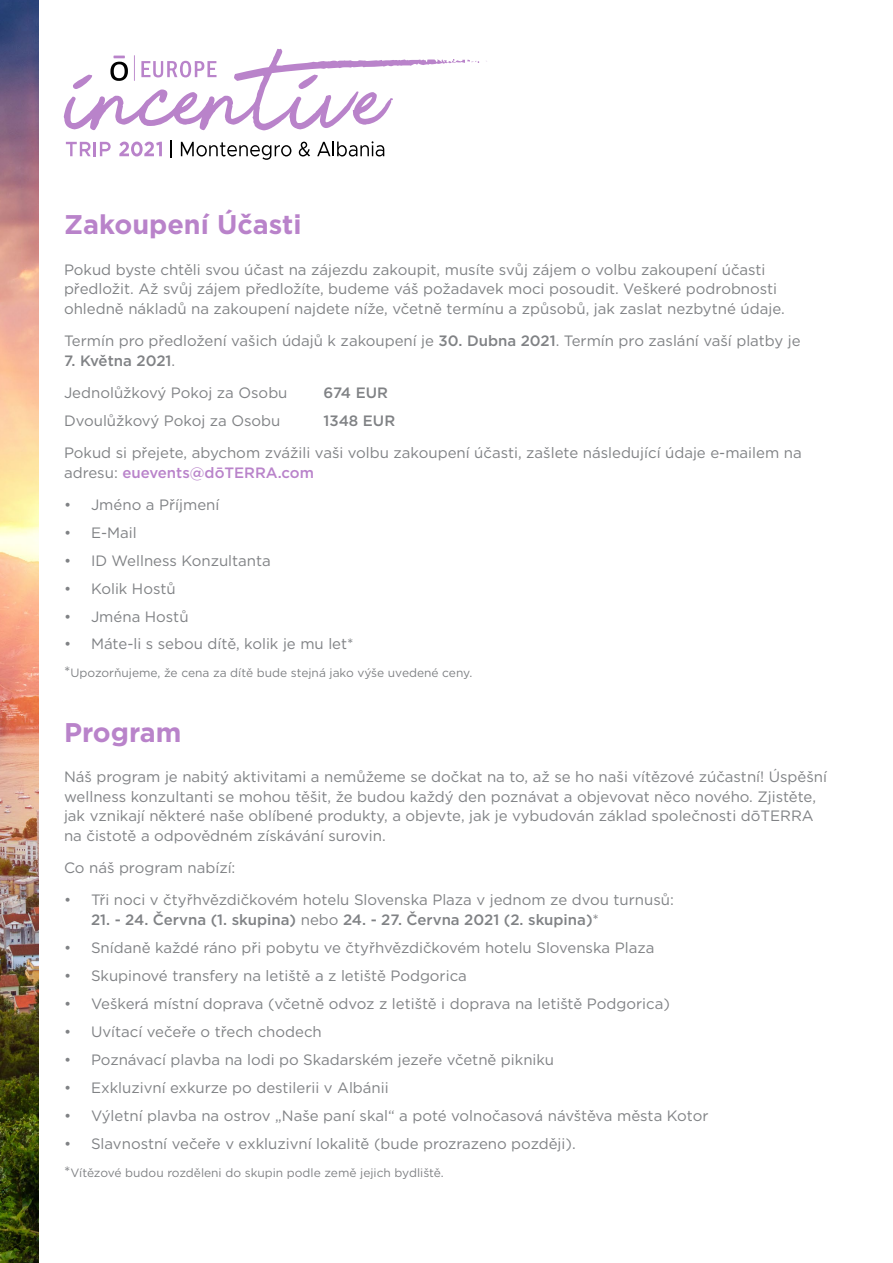
<style>
.page{position:relative;width:893px;height:1263px;background:#fff}
.page>*{position:absolute;margin:0;border:0;box-sizing:border-box;transform-origin:0 0}
.t1{font:700 27px "Gotham";color:#b983ca}
.t2{font:15px/19.5px "Gotham";color:#808285}
.t3{font:500 15px "Gotham";color:#808285}
.t4{font:12px "Gotham";color:#808285}
.s1{font-weight:500}
.s2{font-weight:500;color:#b983ca}
.s3{font-size:15px}
.s4{font-weight:400}
</style>
<div class="page">
<img style="left:0;top:0;width:38px;height:1263px">
<svg style="left:64px;top:49px;width:423px;height:81px"></svg>
<svg style="left:66px;top:142px;width:45px;height:14px"></svg>
<svg style="left:170px;top:141px;width:1px;height:17px"></svg>
<svg style="left:181px;top:142px;width:110px;height:18px"></svg>
<svg style="left:299px;top:142px;width:11px;height:14px"></svg>
<svg style="left:317px;top:141px;width:67px;height:15px"></svg>
<svg style="left:119px;top:142px;width:43px;height:14px"></svg>
<h1 class="t1" style="left:64px;top:207px;width:239px">Zakoupení Účasti</h1>
<p class="t2" style="left:64px;top:260px;width:722px">Pokud byste chtěli svou účast na zájezdu zakoupit, musíte svůj zájem o volbu zakoupení účasti předložit. Až svůj zájem předložíte, budeme váš požadavek moci posoudit. Veškeré podrobnosti ohledně nákladů na zakoupení najdete níže, včetně termínu a způsobů, jak zaslat nezbytné údaje.</p>
<p class="t2" style="left:64px;top:331px;width:738px">Termín pro předložení vašich údajů k zakoupení je <span class="s1">30. Dubna 2021</span>. Termín pro zaslání vaší platby je</p>
<p class="t2" style="left:64px;top:344px;width:225px;line-height:32.2px"><span class="s1">7. Května 2021</span>.<br>Jednolůžkový Pokoj za Osobu</p>
<p class="t3" style="left:324px;top:383px;width:66px">674 EUR</p>
<p class="t2" style="left:64px;top:411px;width:218px">Dvoulůžkový Pokoj za Osobu</p>
<p class="t3" style="left:324px;top:411px;width:73px">1348 EUR</p>
<p class="t2" style="left:64px;top:443px;width:739px">Pokud si přejete, abychom zvážili vaši volbu zakoupení účasti, zašlete následující údaje e-mailem na adresu: <span class="s2">euevents@dōTERRA.com</span></p>
<p class="t2" style="left:64px;top:495px;width:157px">• Jméno a Příjmení</p>
<p class="t2" style="left:64px;top:523px;width:74px">• E-Mail</p>
<p class="t2" style="left:64px;top:551px;width:208px">• ID Wellness Konzultanta</p>
<p class="t2" style="left:64px;top:579px;width:113px">• Kolik Hostů</p>
<p class="t2" style="left:64px;top:607px;width:126px">• Jména Hostů</p>
<p class="t2" style="left:64px;top:633px;width:291px">• Máte-li s sebou dítě, kolik je mu let*</p>
<p class="t4" style="left:64px;top:665px;width:410px"><span class="s3">*</span>Upozorňujeme, že cena za dítě bude stejná jako výše uvedené ceny.</p>
<h1 class="t1" style="left:64px;top:714px;width:119px">Program</h1>
<p class="t2" style="left:64px;top:767px;width:765px">Náš program je nabitý aktivitami a nemůžeme se dočkat na to, až se ho naši vítězové zúčastní! Úspěšní wellness konzultanti se mohou těšit, že budou každý den poznávat a objevovat něco nového. Zjistěte, jak vznikají některé naše oblíbené produkty, a objevte, jak je vybudován základ společnosti dōTERRA na čistotě a odpovědném získávání surovin.</p>
<p class="t2" style="left:64px;top:858px;width:173px">Co náš program nabízí:</p>
<p class="t2" style="left:64px;top:890px;width:611px">• Tři noci v čtyřhvězdičkovém hotelu Slovenska Plaza v jednom ze dvou turnusů:</p>
<p class="t3" style="left:91px;top:910px;width:510px">21. - 24. Června (1. skupina) <span class="s4">nebo</span> 24. - 27. Června 2021 (2. skupina)<span class="s4">*</span></p>
<p class="t2" style="left:64px;top:937px;width:592px">• Snídaně každé ráno při pobytu ve čtyřhvězdičkovém hotelu Slovenska Plaza</p>
<p class="t2" style="left:64px;top:965px;width:404px">• Skupinové transfery na letiště a z letiště Podgorica</p>
<p class="t2" style="left:64px;top:993px;width:607px">• Veškerá místní doprava (včetně odvoz z letiště i doprava na letiště Podgorica)</p>
<p class="t2" style="left:64px;top:1021px;width:259px">• Uvítací večeře o třech chodech</p>
<p class="t2" style="left:64px;top:1049px;width:492px">• Poznávací plavba na lodi po Skadarském jezeře včetně pikniku</p>
<p class="t2" style="left:64px;top:1077px;width:326px">• Exkluzivní exkurze po destilerii v Albánii</p>
<p class="t2" style="left:64px;top:1105px;width:646px">• Výletní plavba na ostrov „Naše paní skal“ a poté volnočasová návštěva města Kotor</p>
<p class="t2" style="left:64px;top:1133px;width:513px">• Slavnostní večeře v exkluzivní lokalitě (bude prozrazeno později).</p>
<p class="t4" style="left:64px;top:1165px;width:381px"><span class="s3">*</span>Vítězové budou rozděleni do skupin podle země jejich bydliště.</p>
</div>
